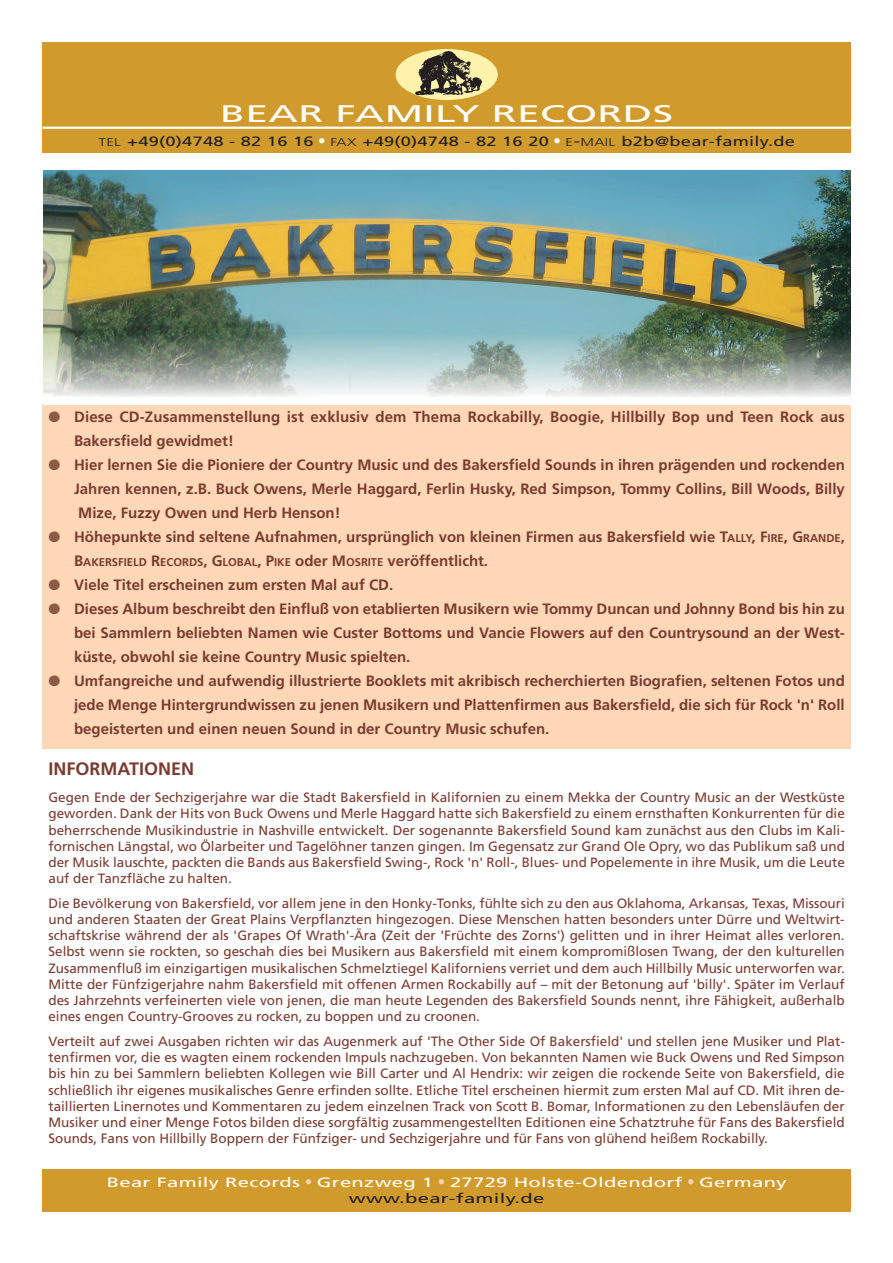
<style>
.page{position:relative;width:893px;height:1263px;background:#fff}
.page>*{position:absolute;margin:0;border:0;box-sizing:border-box;transform-origin:0 0}
.t1{font:24px "Frutiger";letter-spacing:.01em;color:#fff;scale:1.7 1}
.t2{font:700 18px "Frutiger";color:#793c30}
.t3{font:700 15px/24px "Frutiger";color:#793c30;text-align:justify}
.t4{font:13.5px/16.2px "Frutiger";color:#793c30;text-align:justify}
.t5{font:13.5px/16.5px "Frutiger";letter-spacing:.015em;color:#fff;text-align:center;scale:1.5 1}
.t6{font:13.5px "Frutiger";letter-spacing:.015em;color:#231f20;scale:1.35 1}
.t7{font:700 11.25px "Frutiger";color:#793c30}
.s1{font-weight:300;font-size:11.25px}
.s2{font-weight:300;font-size:15px;color:#fff}
.s3{font-weight:300;font-size:15px}
.s4{color:#8d5a47}
.s5{font-size:11.25px}
.s6{font-size:15px}
.s7{font-weight:300;font-size:15px;color:#fdd1ad}
.s8{color:#231f20}
</style>
<div class="page">
<div style="left:43px;top:43px;width:807px;height:110px;background:#d09b2c"></div>
<div style="left:43px;top:1169px;width:807px;height:43px;background:#d09b2c"></div>
<div style="left:395px;top:49px;width:102px;height:51px;background:#fff3ac;border-radius:50%"></div>
<img style="left:413px;top:49px;width:69px;height:49px">
<hr style="left:43px;top:127px;width:807px;height:2px;background:#fff">
<div style="left:43px;top:404px;width:807px;height:345px;background:#fed7b6"></div>
<img style="left:44px;top:170px;width:806px;height:227px">
<h1 class="t1" style="left:220px;top:103px;width:268px">BEAR FAMILY RECORDS</h1>
<p class="t6" style="left:98px;top:135px;width:517px"><span class="s1">TEL</span> +49(0)4748 - 82 16 16 <span class="s2">•</span> <span class="s1">FAX</span> +49(0)4748 - 82 16 20 <span class="s2">•</span> <span class="s1">E</span><span class="s3">-</span><span class="s1">MAIL</span> b2b@bear-family.de</p>
<p class="t3" style="left:74px;top:406px;width:772px;text-indent:-26px"><span class="s4">●</span> Diese CD-Zusammenstellung ist exklusiv dem Thema Rockabilly, Boogie, Hillbilly Bop und Teen Rock aus<br>Bakersfield gewidmet!</p>
<p class="t3" style="left:74px;top:454px;width:772px;text-indent:-26px"><span class="s4">●</span> Hier lernen Sie die Pioniere der Country Music und des Bakersfield Sounds in ihren prägenden und rockenden Jahren kennen, z.B. Buck Owens, Merle Haggard, Ferlin Husky, Red Simpson, Tommy Collins, Bill Woods, Billy Mize, Fuzzy Owen und Herb Henson!</p>
<p class="t3" style="left:49px;top:526px;width:797px"><span class="s4">●</span> Höhepunkte sind seltene Aufnahmen, ursprünglich von kleinen Firmen aus Bakersfield wie T<span class="s5">ALLY</span>, F<span class="s5">IRE</span>, G<span class="s5">RANDE</span>,</p>
<p class="t7" style="left:74px;top:558px;width:415px"><span class="s6">B</span>AKERSFIELD <span class="s6">R</span>ECORDS<span class="s6">, G</span>LOBAL<span class="s6">, P</span>IKE <span class="s6">oder M</span>OSRITE <span class="s6">veröffentlicht.</span></p>
<p class="t3" style="left:49px;top:574px;width:346px"><span class="s4">●</span> Viele Titel erscheinen zum ersten Mal auf CD.</p>
<p class="t3" style="left:74px;top:598px;width:772px;text-indent:-26px"><span class="s4">●</span> Dieses Album beschreibt den Einfluß von etablierten Musikern wie Tommy Duncan und Johnny Bond bis hin zu bei Sammlern beliebten Namen wie Custer Bottoms und Vancie Flowers auf den Countrysound an der West&shy;küste, obwohl sie keine Country Music spielten.</p>
<p class="t3" style="left:74px;top:670px;width:772px;text-indent:-26px"><span class="s4">●</span> Umfangreiche und aufwendig illustrierte Booklets mit akribisch recherchierten Biografien, seltenen Fotos und jede Menge Hintergrundwissen zu jenen Musikern und Plattenfirmen aus Bakersfield, die sich für Rock 'n' Roll begeisterten und einen neuen Sound in der Country Music schufen.</p>
<h2 class="t2" style="left:49px;top:761px;width:147px">INFORMATIONEN</h2>
<p class="t4" style="left:49px;top:790px;width:797px">Gegen Ende der Sechzigerjahre war die Stadt Bakersfield in Kalifornien zu einem Mekka der Country Music an der Westküste geworden. Dank der Hits von Buck Owens und Merle Haggard hatte sich Bakersfield zu einem ernsthaften Konkurrenten für die beherrschende Musikindustrie in Nashville entwickelt. Der sogenannte Bakersfield Sound kam zunächst aus den Clubs im Kali&shy;fornischen Längstal, wo Ölarbeiter und Tagelöhner tanzen gingen. Im Gegensatz zur Grand Ole Opry, wo das Publikum saß und der Musik lauschte, packten die Bands aus Bakersfield Swing-, Rock 'n' Roll-, Blues- und Popelemente in ihre Musik, um die Leute auf der Tanzfläche zu halten.</p>
<p class="t4" style="left:48px;top:896px;width:797px">Die Bevölkerung von Bakersfield, vor allem jene in den Honky-Tonks, fühlte sich zu den aus Oklahoma, Arkansas, Texas, Missouri und anderen Staaten der Great Plains Verpflanzten hingezogen. Diese Menschen hatten besonders unter Dürre und Weltwirt&shy;schaftskrise während der als 'Grapes Of Wrath'-Ära (Zeit der 'Früchte des Zorns') gelitten und in ihrer Heimat alles verloren.<br>Selbst wenn sie rockten, so geschah dies bei Musikern aus Bakersfield mit einem kompromißlosen Twang, der den kulturellen Zusammenfluß im einzigartigen musikalischen Schmelztiegel Kaliforniens verriet und dem auch Hillbilly Music unterworfen war.<br>Mitte der Fünfzigerjahre nahm Bakersfield mit offenen Armen Rockabilly auf – mit der Betonung auf 'billy'. Später im Verlauf des Jahrzehnts verfeinerten viele von jenen, die man heute Legenden des Bakersfield Sounds nennt, ihre Fähigkeit, außerhalb eines engen Country-Grooves zu rocken, zu boppen und zu croonen.</p>
<p class="t4" style="left:48px;top:1034px;width:797px">Verteilt auf zwei Ausgaben richten wir das Augenmerk auf 'The Other Side Of Bakersfield' und stellen jene Musiker und Plat&shy;tenfirmen vor, die es wagten einem rockenden Impuls nachzugeben. Von bekannten Namen wie Buck Owens und Red Simpson bis hin zu bei Sammlern beliebten Kollegen wie Bill Carter und Al Hendrix: wir zeigen die rockende Seite von Bakersfield, die schließlich ihr eigenes musikalisches Genre erfinden sollte. Etliche Titel erscheinen hiermit zum ersten Mal auf CD. Mit ihren de&shy;taillierten Linernotes und Kommentaren zu jedem einzelnen Track von Scott B. Bomar, Informationen zu den Lebensläufen der Musiker und einer Menge Fotos bilden diese sorgfältig zusammengestellten Editionen eine Schatztruhe für Fans des Bakersfield Sounds, Fans von Hillbilly Boppern der Fünfziger- und Sechzigerjahre und für Fans von glühend heißem Rockabilly.</p>
<p class="t5" style="left:107px;top:1174px;width:454px">Bear Family Records <span class="s7">•</span> Grenzweg 1 <span class="s7">•</span> 27729 Holste-Oldendorf <span class="s7">•</span> Germany <span class="s8">www.bear-family.de</span></p>
</div>
